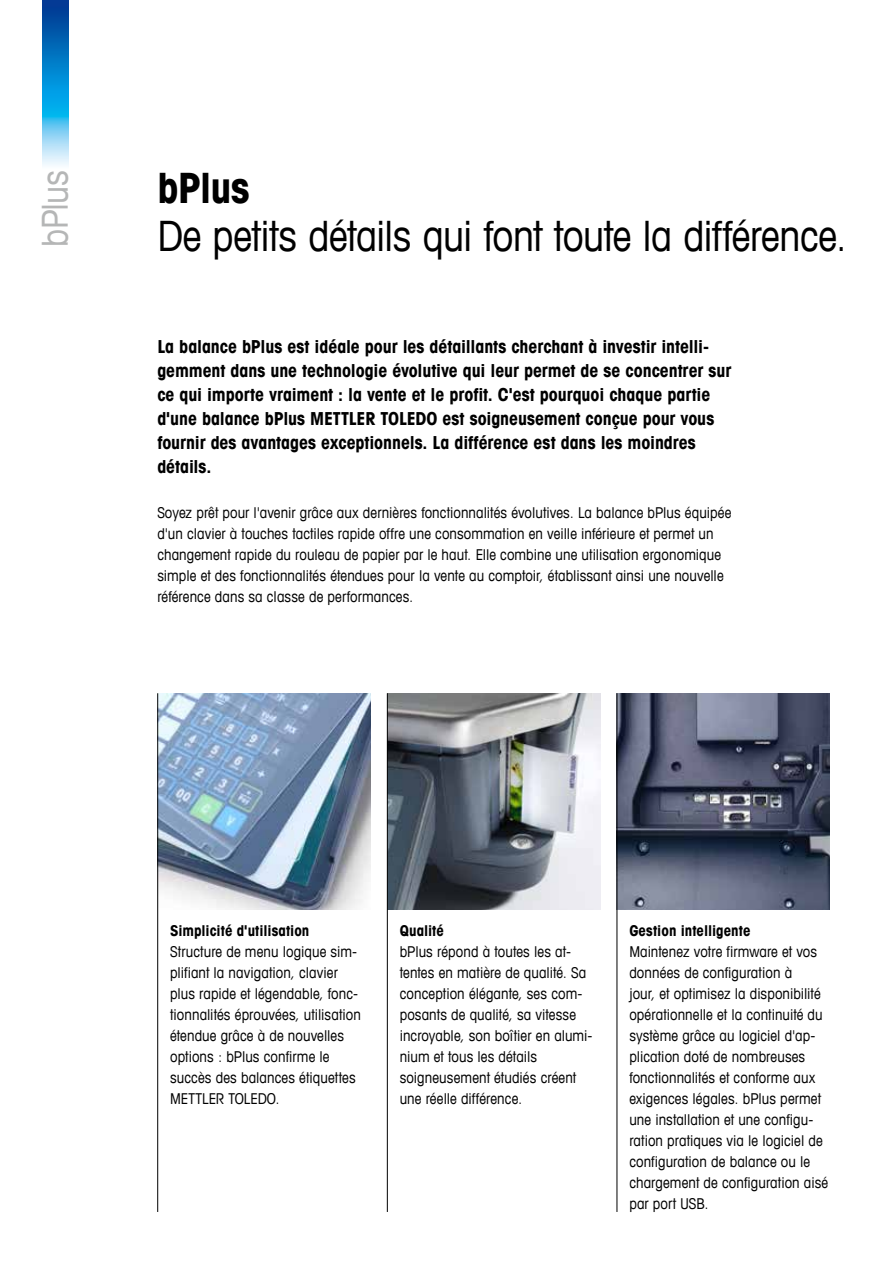
<style>
.page{position:relative;width:893px;height:1263px;background:#fff}
.page>*{position:absolute;margin:0;border:0;box-sizing:border-box;transform-origin:0 0}
.t1{font:condensed 42px "Avant Garde Com";letter-spacing:-.015em;color:#000}
.t2{font:700 condensed 42px "Avant Garde Com";letter-spacing:-.02em;color:#000}
.t3{font:condensed 36px "Avant Garde Com";letter-spacing:-.025em;color:#b5b6b6}
.t4{font:700 condensed 18px/24px "Avant Garde Com";letter-spacing:-.005em;color:#000}
.t5{font:condensed 15px/21px "Avant Garde Com";letter-spacing:.005em;color:#000}
.t6{font:700 condensed 15px "Avant Garde Com";color:#000}
</style>
<div class="page">
<img style="left:158px;top:693px;width:213px;height:216px">
<img style="left:618px;top:693px;width:212px;height:216px">
<img style="left:388px;top:693px;width:213px;height:216px">
<img style="left:43px;top:0;width:25px;height:166px">
<hr style="left:387px;top:693px;width:1px;height:519px;background:#000">
<hr style="left:157px;top:693px;width:1px;height:519px;background:#000">
<hr style="left:617px;top:693px;width:1px;height:519px;background:#000">
<h2 class="t3" style="left:33px;top:247px;width:78px;rotate:-90deg">bPlus</h2>
<h1 class="t2" style="left:157px;top:161px;width:94px">bPlus</h1>
<h1 class="t1" style="left:157px;top:210px;width:691px">De petits détails qui font toute la différence.</h1>
<p class="t4" style="left:157px;top:334px;width:575px">La balance bPlus est idéale pour les détaillants cherchant à investir intelli&shy;gemment dans une technologie évolutive qui leur permet de se concentrer sur ce qui importe vraiment : la vente et le profit. C'est pourquoi chaque partie d'une balance bPlus METTLER TOLEDO est soigneusement conçue pour vous fournir des avantages exceptionnels. La différence est dans les moindres détails.</p>
<p class="t5" style="left:157px;top:502px;width:576px">Soyez prêt pour l'avenir grâce aux dernières fonctionnalités évolutives. La balance bPlus équipée d'un clavier à touches tactiles rapide offre une consommation en veille inférieure et permet un changement rapide du rouleau de papier par le haut. Elle combine une utilisation ergonomique simple et des fonctionnalités étendues pour la vente au comptoir, établissant ainsi une nouvelle référence dans sa classe de performances.</p>
<p class="t6" style="left:170px;top:921px;width:141px">Simplicité d'utilisation</p>
<p class="t5" style="left:170px;top:941px;width:192px">Structure de menu logique sim&shy;plifiant la navigation, clavier plus rapide et légendable, fonc&shy;tionnalités éprouvées, utilisation étendue grâce à de nouvelles options : bPlus confirme le succès des balances étiquettes<br>METTLER TOLEDO.</p>
<p class="t6" style="left:400px;top:921px;width:46px">Qualité</p>
<p class="t5" style="left:400px;top:941px;width:194px">bPlus répond à toutes les at&shy;tentes en matière de qualité. Sa conception élégante, ses com&shy;posants de qualité, sa vitesse incroyable, son boîtier en alumi&shy;nium et tous les détails soigneusement étudiés créent une réelle différence.</p>
<p class="t6" style="left:629px;top:921px;width:123px">Gestion intelligente</p>
<p class="t5" style="left:629px;top:941px;width:200px">Maintenez votre firmware et vos données de configuration à<br>jour, et optimisez la disponibilité opérationnelle et la continuité du système grâce au logiciel d'ap&shy;plication doté de nombreuses fonctionnalités et conforme aux exigences légales. bPlus permet une installation et une configu&shy;ration pratiques via le logiciel de configuration de balance ou le chargement de configuration aisé par port USB.</p>
</div>
